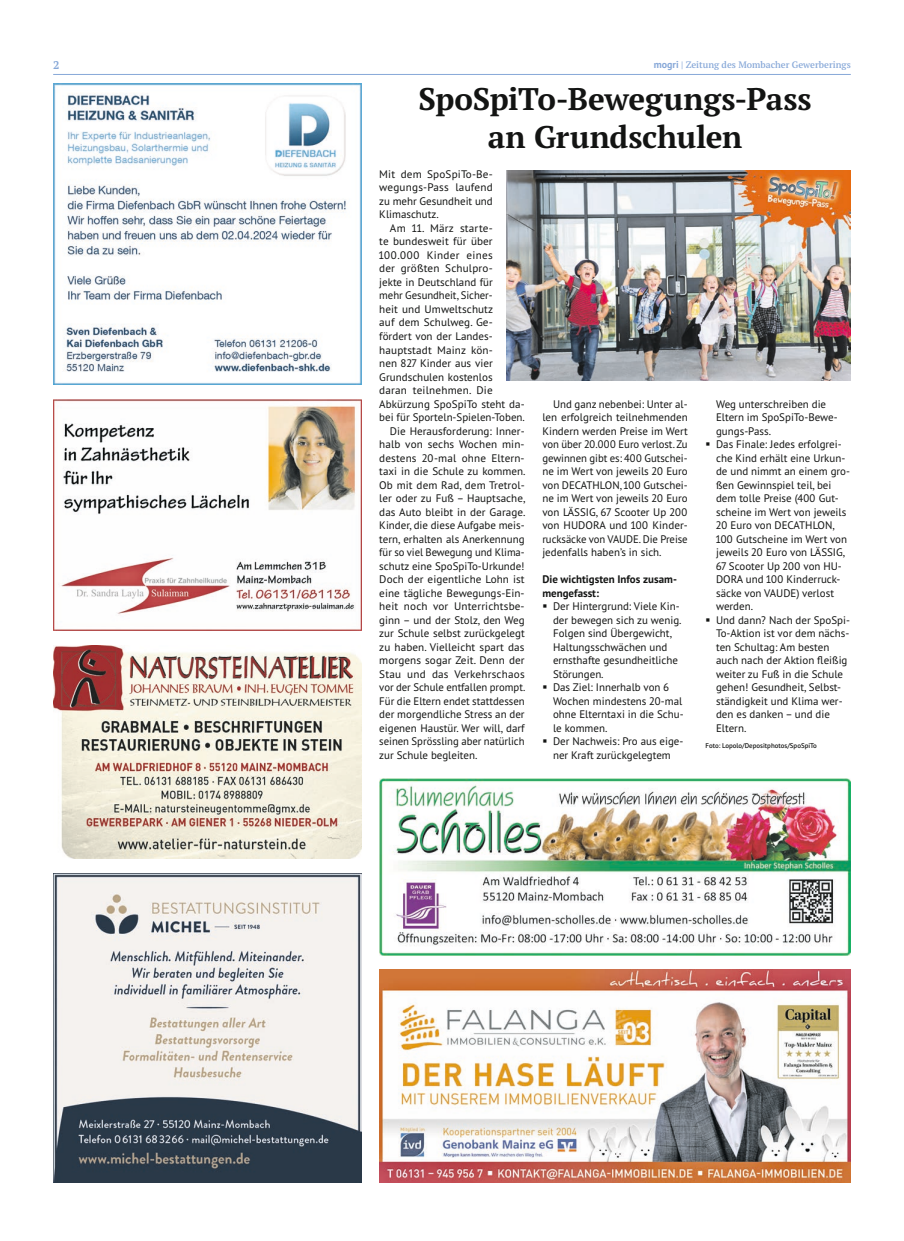
<style>
.page{position:relative;width:904px;height:1241px;background:#fff}
.page>*{position:absolute;margin:0;border:0;box-sizing:border-box;transform-origin:0 0}
.t1{font:700 31.25px/37.5px "PT Serif Pro";letter-spacing:-.01em;color:#131413;text-align:center}
.t2{font:700 11.25px "PT Serif Pro";color:#87a8d8}
.t3{font:11px/13.5px "PT Sans Pro";color:#131413;text-align:justify}
.t4{font:700 11px/13.5px "PT Sans Pro";color:#131413}
.t5{font:11px "PT Sans Pro";letter-spacing:.02em;color:#131413}
.t6{font:600 9.38px "PT Serif Pro";color:#87a8d8}
.t7{font:600 6.88px "PT Sans Pro";color:#131413}
.s1{font-family:"PT Sans Pro";font-weight:700;font-size:10px}
</style>
<div class="page">
<hr style="left:53px;top:74px;width:797px;height:1px;background:#87a8d8">
<img style="left:379px;top:969px;width:471px;height:213px">
<img style="left:53px;top:873px;width:308px;height:309px">
<img style="left:53px;top:400px;width:309px;height:230px">
<img style="left:53px;top:83px;width:308px;height:301px">
<img style="left:379px;top:778px;width:471px;height:177px">
<img style="left:507px;top:170px;width:343px;height:210px">
<img style="left:53px;top:645px;width:308px;height:213px">
<p class="t2" style="left:53px;top:57px;width:8px">2</p>
<p class="t6" style="left:653px;top:58px;width:198px"><span class="s1">mogri</span> | Zeitung des Mombacher Gewerberings</p>
<h1 class="t1" style="left:418px;top:80px;width:394px">SpoSpiTo-Bewegungs-Pass an Grundschulen</h1>
<p class="t3" style="left:379px;top:167px;width:115px">Mit dem SpoSpiTo-Be&shy;wegungs-Pass laufend zu mehr Gesundheit und Klimaschutz.</p>
<p class="t5" style="left:390px;top:221px;width:104px">Am 11. März starte-</p>
<p class="t3" style="left:379px;top:234px;width:115px">te bundesweit für über</p>
<p class="t5" style="left:379px;top:248px;width:115px">100.000 Kinder eines</p>
<p class="t3" style="left:379px;top:261px;width:115px">der größten Schulpro-</p>
<p class="t3" style="left:379px;top:275px;width:115px">jekte in Deutschland für</p>
<p class="t3" style="left:379px;top:288px;width:115px">mehr Gesundheit, Sicher-</p>
<p class="t3" style="left:379px;top:302px;width:115px">heit und Umweltschutz</p>
<p class="t3" style="left:379px;top:315px;width:115px">auf dem Schulweg. Ge-</p>
<p class="t3" style="left:379px;top:329px;width:115px">fördert von der Landes-</p>
<p class="t3" style="left:379px;top:342px;width:115px">hauptstadt Mainz kön-</p>
<p class="t3" style="left:379px;top:356px;width:115px">nen 827 Kinder aus vier</p>
<p class="t3" style="left:379px;top:369px;width:115px">Grundschulen kostenlos</p>
<p class="t3" style="left:379px;top:383px;width:115px">daran teilnehmen. Die</p>
<p class="t3" style="left:379px;top:396px;width:147px">Abkürzung SpoSpiTo steht da-</p>
<p class="t3" style="left:379px;top:410px;width:147px">bei für Sporteln-Spielen-Toben.</p>
<p class="t3" style="left:390px;top:423px;width:136px">Die Herausforderung: Inner-</p>
<p class="t3" style="left:379px;top:437px;width:147px">halb von sechs Wochen min-</p>
<p class="t3" style="left:379px;top:450px;width:147px">destens 20-mal ohne Eltern-</p>
<p class="t3" style="left:379px;top:464px;width:148px">taxi in die Schule zu kommen.</p>
<p class="t3" style="left:379px;top:477px;width:147px">Ob mit dem Rad, dem Tretrol-</p>
<p class="t3" style="left:379px;top:491px;width:148px">ler oder zu Fuß – Hauptsache,</p>
<p class="t3" style="left:379px;top:504px;width:148px">das Auto bleibt in der Garage.</p>
<p class="t3" style="left:379px;top:518px;width:147px">Kinder, die diese Aufgabe meis-</p>
<p class="t3" style="left:379px;top:531px;width:147px">tern, erhalten als Anerkennung</p>
<p class="t3" style="left:379px;top:545px;width:147px">für so viel Bewegung und Klima-</p>
<p class="t3" style="left:379px;top:558px;width:147px">schutz eine SpoSpiTo-Urkunde!</p>
<p class="t3" style="left:379px;top:572px;width:147px">Doch der eigentliche Lohn ist</p>
<p class="t3" style="left:379px;top:585px;width:147px">eine tägliche Bewegungs-Ein-</p>
<p class="t3" style="left:379px;top:599px;width:147px">heit noch vor Unterrichtsbe-</p>
<p class="t3" style="left:379px;top:612px;width:147px">ginn – und der Stolz, den Weg</p>
<p class="t3" style="left:379px;top:626px;width:147px">zur Schule selbst zurückgelegt</p>
<p class="t3" style="left:379px;top:639px;width:147px">zu haben. Vielleicht spart das</p>
<p class="t3" style="left:379px;top:653px;width:147px">morgens sogar Zeit. Denn der</p>
<p class="t3" style="left:379px;top:666px;width:147px">Stau und das Verkehrschaos</p>
<p class="t3" style="left:379px;top:680px;width:148px">vor der Schule entfallen prompt.</p>
<p class="t3" style="left:379px;top:693px;width:147px">Für die Eltern endet stattdessen</p>
<p class="t3" style="left:379px;top:707px;width:147px">der morgendliche Stress an der</p>
<p class="t3" style="left:379px;top:720px;width:147px">eigenen Haustür. Wer will, darf</p>
<p class="t3" style="left:379px;top:734px;width:147px">seinen Sprössling aber natürlich</p>
<p class="t3" style="left:379px;top:747px;width:100px">zur Schule begleiten.</p>
<p class="t3" style="left:716px;top:396px;width:135px;text-align:left">Weg unterschreiben die<br>Eltern im SpoSpiTo-Bewe&shy;gungs-Pass.<br>Das Finale: Jedes erfolgrei&shy;che Kind erhält eine Urkun&shy;de und nimmt an einem gro&shy;ßen Gewinnspiel teil, bei dem tolle Preise (400 Gut&shy;scheine im Wert von jeweils<br>20 Euro von DECATHLON,<br>100 Gutscheine im Wert von jeweils 20 Euro von LÄSSIG,<br>67 Scooter Up 200 von HU-<br>DORA und 100 Kinderruck&shy;säcke von VAUDE) verlost werden.<br>Und dann? Nach der SpoSpi-<br>To-Aktion ist vor dem nächs&shy;ten Schultag: Am besten auch nach der Aktion fleißig weiter zu Fuß in die Schule gehen! Gesundheit, Selbst&shy;ständigkeit und Klima wer&shy;den es danken – und die<br>Eltern.</p>
<p class="t7" style="left:705px;top:741px;width:113px">Foto: Lopolo/Depositphotos/SpoSpiTo</p>
<p class="t3" style="left:542px;top:396px;width:147px;text-indent:11px">Und ganz nebenbei: Unter al&shy;len erfolgreich teilnehmenden Kindern werden Preise im Wert von über 20.000 Euro verlost. Zu gewinnen gibt es: 400 Gutschei&shy;ne im Wert von jeweils 20 Euro von DECATHLON, 100 Gutschei&shy;ne im Wert von jeweils 20 Euro von LÄSSIG, 67 Scooter Up 200 von HUDORA und 100 Kinder&shy;rucksäcke von VAUDE. Die Preise jedenfalls haben’s in sich.</p>
<p class="t4" style="left:542px;top:572px;width:136px">Die wichtigsten Infos zusam&shy;mengefasst:</p>
<p class="t3" style="left:553px;top:599px;width:132px;text-align:left">Der Hintergrund: Viele Kin&shy;der bewegen sich zu wenig.<br>Folgen sind Übergewicht,<br>Haltungsschwächen und ernsthafte gesundheitliche<br>Störungen.<br>Das Ziel: Innerhalb von 6<br>Wochen mindestens 20-mal ohne Elterntaxi in die Schu&shy;le kommen.<br>Der Nachweis: Pro aus eige&shy;ner Kraft zurückgelegtem</p>
</div>
